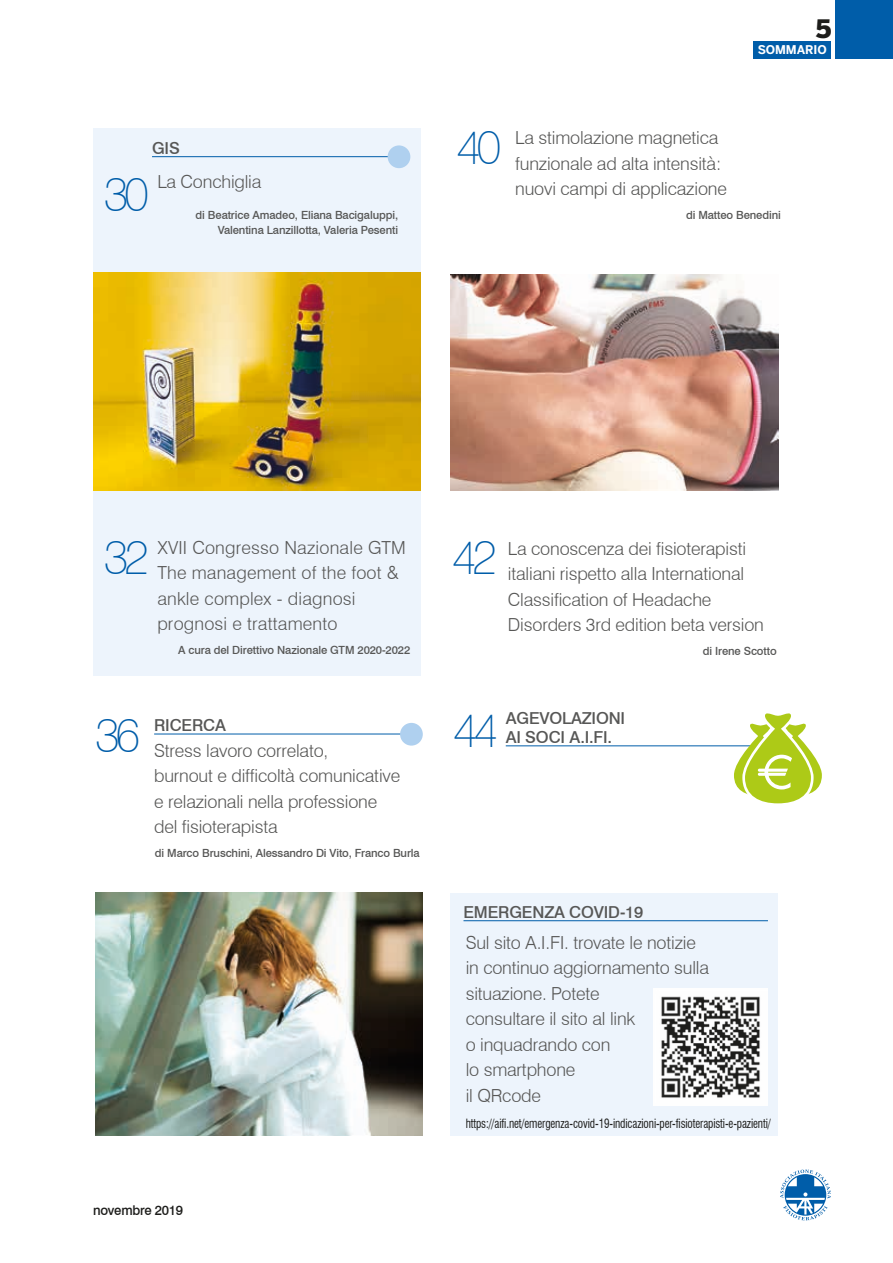
<style>
.page{position:relative;width:893px;height:1263px;background:#fff}
.page>*{position:absolute;margin:0;border:0;box-sizing:border-box;transform-origin:0 0}
.t1{font:100 48px "Swiss 721 BT";letter-spacing:-.09em;color:#005da9}
.t2{font:900 25.2px "Benton Sans";color:#1d1d1b}
.t3{font:300 18px/25.5px "Swiss 721 BT";letter-spacing:-.01em;color:#575756}
.t4{font:300 18px/25.5px "Swiss 721 BT";letter-spacing:.01em;color:#575756}
.t5{font:500 16.5px "Swiss 721 BT";letter-spacing:-.01em;color:#575756}
.t6{font:500 13.5px "Swiss 721 BT";letter-spacing:-.02em;color:#1d1d1b}
.t7{font:condensed 12.45px "Swiss 721 BT";letter-spacing:-.01em;color:#1d1d1b;scale:.89 1}
.t8{font:700 12px "Benton Sans";letter-spacing:-.01em;color:#fff}
.t9{font:500 11.25px/15px "Swiss 721 BT";letter-spacing:-.01em;color:#575756;text-align:right}
</style>
<div class="page">
<svg style="left:780px;top:1169px;width:51px;height:51px"></svg>
<div style="left:754px;top:41px;width:77px;height:18px;background:#005da9"></div>
<div style="left:835px;top:0;width:58px;height:59px;background:#005da9"></div>
<div style="left:94px;top:129px;width:327px;height:547px;background:#edf4fc"></div>
<div style="left:451px;top:892px;width:327px;height:243px;background:#edf4fc"></div>
<hr style="left:152px;top:156px;width:248px;height:1px;background:#005da9">
<hr style="left:506px;top:745px;width:275px;height:1px;background:#005da9">
<svg style="left:734px;top:713px;width:88px;height:91px"></svg>
<div style="left:388px;top:145px;width:22px;height:23px;background:#afd0ef;border-radius:50%"></div>
<hr style="left:154px;top:734px;width:266px;height:1px;background:#005da9">
<div style="left:400px;top:723px;width:23px;height:23px;background:#afd0ef;border-radius:50%"></div>
<img style="left:95px;top:892px;width:327px;height:243px">
<img style="left:94px;top:272px;width:327px;height:218px">
<img style="left:451px;top:274px;width:327px;height:216px">
<hr style="left:463px;top:920px;width:305px;height:1px;background:#005da9">
<img style="left:653px;top:989px;width:115px;height:117px">
<p class="t5" style="left:152px;top:138px;width:29px">GIS</p>
<p class="t3" style="left:157px;top:169px;width:106px">La Conchiglia</p>
<p class="t9" style="left:196px;top:207px;width:204px">di Beatrice Amadeo, Eliana Bacigaluppi,<br>Valentina Lanzillotta, Valeria Pesenti</p>
<h1 class="t1" style="left:103px;top:165px;width:47px">30</h1>
<h2 class="t2" style="left:816px;top:14px;width:17px">5</h2>
<p class="t8" style="left:758px;top:43px;width:70px">SOMMARIO</p>
<h1 class="t1" style="left:456px;top:118px;width:47px">40</h1>
<p class="t3" style="left:515px;top:125px;width:213px">La stimolazione magnetica funzionale ad alta intensità: nuovi campi di applicazione</p>
<p class="t9" style="left:686px;top:207px;width:96px">di Matteo Benedini</p>
<h1 class="t1" style="left:103px;top:528px;width:47px">32</h1>
<p class="t4" style="left:157px;top:534px;width:250px">XVII Congresso Nazionale GTM<br>The management of the foot &amp; ankle complex - diagnosi prognosi e trattamento</p>
<p class="t9" style="left:178px;top:642px;width:234px">A cura del Direttivo Nazionale GTM 2020-2022</p>
<h1 class="t1" style="left:452px;top:528px;width:47px">42</h1>
<p class="t3" style="left:508px;top:535px;width:257px">La conoscenza dei fisioterapisti italiani rispetto alla International Classification of Headache Disorders 3rd edition beta version</p>
<p class="t9" style="left:703px;top:643px;width:75px">di Irene Scotto</p>
<h1 class="t1" style="left:95px;top:706px;width:47px">36</h1>
<p class="t5" style="left:154px;top:715px;width:73px">RICERCA</p>
<p class="t3" style="left:154px;top:737px;width:248px">Stress lavoro correlato,<br>burnout e difficoltà comunicative e relazionali nella professione del fisioterapista</p>
<p class="t9" style="left:155px;top:845px;width:266px">di Marco Bruschini, Alessandro Di Vito, Franco Burla</p>
<h1 class="t1" style="left:452px;top:701px;width:47px">44</h1>
<p class="t5" style="left:506px;top:708px;width:121px">AGEVOLAZIONI</p>
<p class="t5" style="left:506px;top:727px;width:108px">AI SOCI A.I.FI.</p>
<p class="t5" style="left:463px;top:902px;width:181px">EMERGENZA COVID-19</p>
<p class="t3" style="left:466px;top:929px;width:245px">Sul sito A.I.FI. trovate le notizie in continuo aggiornamento sulla situazione. Potete<br>consultare il sito al link<br>o inquadrando con<br>lo smartphone<br>il QRcode</p>
<p class="t7" style="left:466px;top:1116px;width:344px">https://aifi.net/emergenza-covid-19-indicazioni-per-fisioterapisti-e-pazienti/</p>
<p class="t6" style="left:93px;top:1202px;width:92px">novembre 2019</p>
</div>
